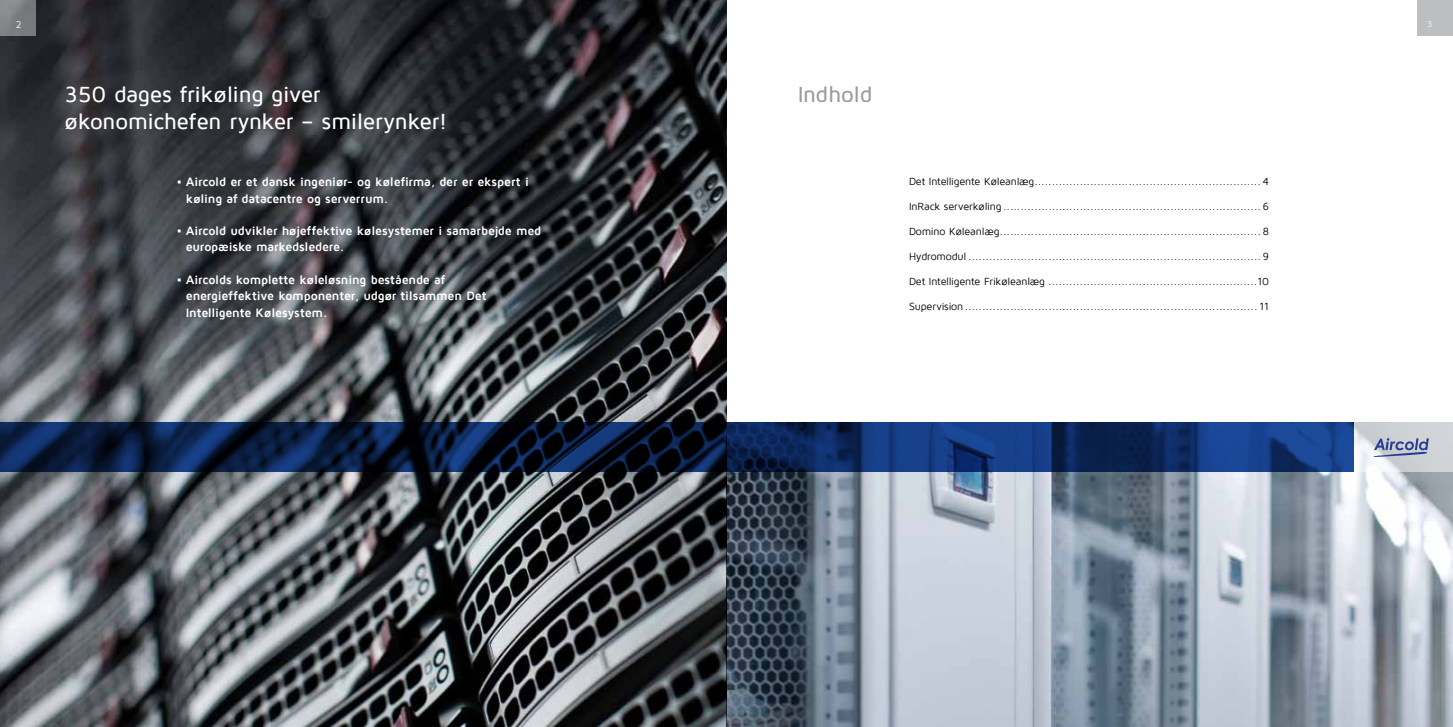
<style>
.page{position:relative;width:1453px;height:727px;background:#fff}
.page>*{position:absolute;margin:0;border:0;box-sizing:border-box;transform-origin:0 0}
.t1{font:500 22.5px/27px "Maven Pro";letter-spacing:-.015em;color:#fff}
.t2{font:500 22.5px "Maven Pro";letter-spacing:-.015em;color:#808285}
.t3{font:700 12.5px/16.2px "Maven Pro";letter-spacing:-.015em;color:#fff}
.t4{font:10.62px "Maven Pro";letter-spacing:-.015em;color:#000}
.t5{font:10px "Maven Pro";color:#fff}
.t6{font:8.75px "Maven Pro";color:#fff}
.s1{font-family:"Calibri";font-weight:400}
</style>
<div class="page">
<div style="left:1417px;top:0;width:36px;height:35px;background:#bcbec0"></div>
<img style="left:0;top:0;width:726px;height:726px">
<img style="left:726px;top:471px;width:727px;height:255px">
<svg style="left:0;top:422px;width:1354px;height:49px;background:#0d2653"></svg>
<svg style="left:1354px;top:422px;width:99px;height:49px;fill:#d0d4d8"></svg>
<svg style="left:0;top:0;width:35px;height:35px"></svg>
<svg style="left:1373px;top:438px;width:56px;height:19px"></svg>
<p class="t5" style="left:16px;top:20px;width:7px">2</p>
<h1 class="t1" style="left:65px;top:81px;width:384px">350 dages frikøling giver økonomichefen rynker – smilerynker!</h1>
<h1 class="t2" style="left:797px;top:82px;width:76px">Indhold</h1>
<p class="t3" style="left:186px;top:174px;width:345px;text-indent:-9px"><span class="s1">▪</span> Aircold er et dansk ingeniør- og kølefirma, der er ekspert i køling af datacentre og serverrum.</p>
<p class="t3" style="left:186px;top:223px;width:357px;text-indent:-9px"><span class="s1">▪</span> Aircold udvikler højeffektive kølesystemer i samarbejde med europæiske markedsledere.</p>
<p class="t3" style="left:186px;top:272px;width:302px;text-indent:-9px"><span class="s1">▪</span> Aircolds komplette køleløsning bestående af energieffektive komponenter, udgør tilsammen Det<br>Intelligente Kølesystem.</p>
<p class="t4" style="left:909px;top:175px;width:362px">Det Intelligente Køleanlæg................................................................. 4</p>
<p class="t4" style="left:909px;top:200px;width:362px">InRack serverkøling .......................................................................... 6</p>
<p class="t4" style="left:909px;top:225px;width:362px">Domino Køleanlæg........................................................................... 8</p>
<p class="t4" style="left:909px;top:250px;width:361px">Hydromodul .................................................................................... 9</p>
<p class="t4" style="left:909px;top:275px;width:361px">Det Intelligente Frikøleanlæg ............................................................10</p>
<p class="t4" style="left:909px;top:300px;width:362px">Supervision.................................................................................... 11</p>
<p class="t6" style="left:1427px;top:20px;width:7px">3</p>
</div>
